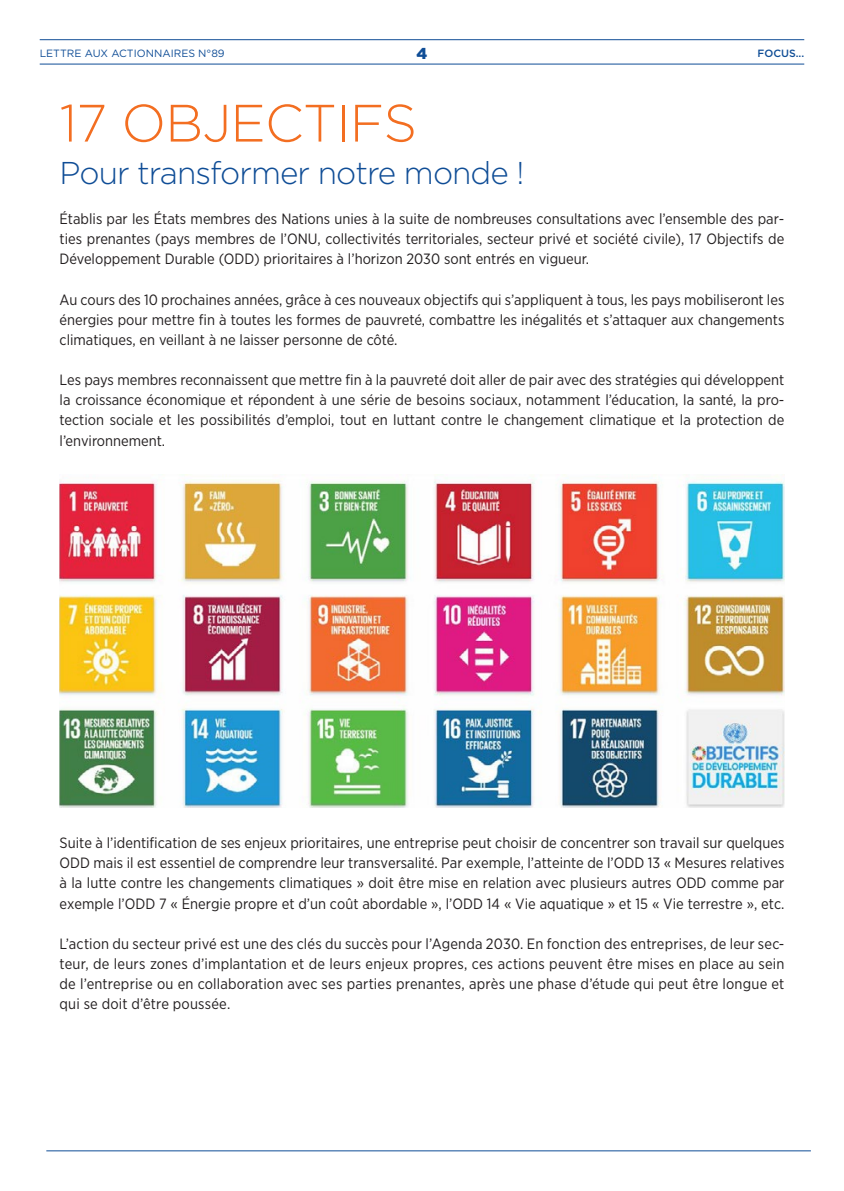
<style>
.page{position:relative;width:844px;height:1191px;background:#fff}
.page>*{position:absolute;margin:0;border:0;box-sizing:border-box;transform-origin:0 0}
.t1{font:300 52.5px "Gotham";letter-spacing:-.015em;color:#f36e21}
.t2{font:300 31.5px "Gotham";letter-spacing:-.03em;color:#0f4d96}
.t3{font:900 15.75px "Gotham";color:#0f4d96}
.t4{font:14.88px/20.1px "Gotham Narrow";color:#231f20;text-align:justify}
.t5{font:10.5px "Gotham";color:#0f4d96}
.t6{font:500 10.5px "Gotham";color:#0f4d96}
</style>
<div class="page">
<img style="left:60px;top:474px;width:724px;height:334px">
<hr style="left:40px;top:39px;width:764px;height:1px;background:#0f4d96">
<hr style="left:40px;top:64px;width:764px;height:1px;background:#0f4d96">
<hr style="left:46px;top:1150px;width:764px;height:1px;background:#0f4d96">
<p class="t5" style="left:40px;top:46px;width:186px">LETTRE AUX ACTIONNAIRES N°89</p>
<p class="t3" style="left:416px;top:42px;width:12px">4</p>
<p class="t6" style="left:757px;top:46px;width:48px">FOCUS...</p>
<p class="t1" style="left:60px;top:90px;width:359px">17 OBJECTIFS</p>
<p class="t2" style="left:60px;top:152px;width:466px">Pour transformer notre monde !</p>
<p class="t4" style="left:60px;top:208px;width:726px">Établis par les États membres des Nations unies à la suite de nombreuses consultations avec l’ensemble des par&shy;ties prenantes (pays membres de l’ONU, collectivités territoriales, secteur privé et société civile), 17 Objectifs de Développement Durable (ODD) prioritaires à l’horizon 2030 sont entrés en vigueur.</p>
<p class="t4" style="left:60px;top:289px;width:726px">Au cours des 10 prochaines années, grâce à ces nouveaux objectifs qui s’appliquent à tous, les pays mobiliseront les énergies pour mettre fin à toutes les formes de pauvreté, combattre les inégalités et s’attaquer aux changements climatiques, en veillant à ne laisser personne de côté.</p>
<p class="t4" style="left:60px;top:369px;width:726px">Les pays membres reconnaissent que mettre fin à la pauvreté doit aller de pair avec des stratégies qui développent la croissance économique et répondent à une série de besoins sociaux, notamment l’éducation, la santé, la pro&shy;tection sociale et les possibilités d’emploi, tout en luttant contre le changement climatique et la protection de l’environnement.</p>
<p class="t4" style="left:60px;top:832px;width:726px">Suite à l’identification de ses enjeux prioritaires, une entreprise peut choisir de concentrer son travail sur quelques ODD mais il est essentiel de comprendre leur transversalité. Par exemple, l’atteinte de l’ODD 13 « Mesures relatives à la lutte contre les changements climatiques » doit être mise en relation avec plusieurs autres ODD comme par exemple l’ODD 7 « Énergie propre et d’un coût abordable », l’ODD 14 « Vie aquatique » et 15 « Vie terrestre », etc.</p>
<p class="t4" style="left:60px;top:933px;width:726px">L’action du secteur privé est une des clés du succès pour l’Agenda 2030. En fonction des entreprises, de leur sec&shy;teur, de leurs zones d’implantation et de leurs enjeux propres, ces actions peuvent être mises en place au sein de l’entreprise ou en collaboration avec ses parties prenantes, après une phase d’étude qui peut être longue et qui se doit d’être poussée.</p>
</div>
